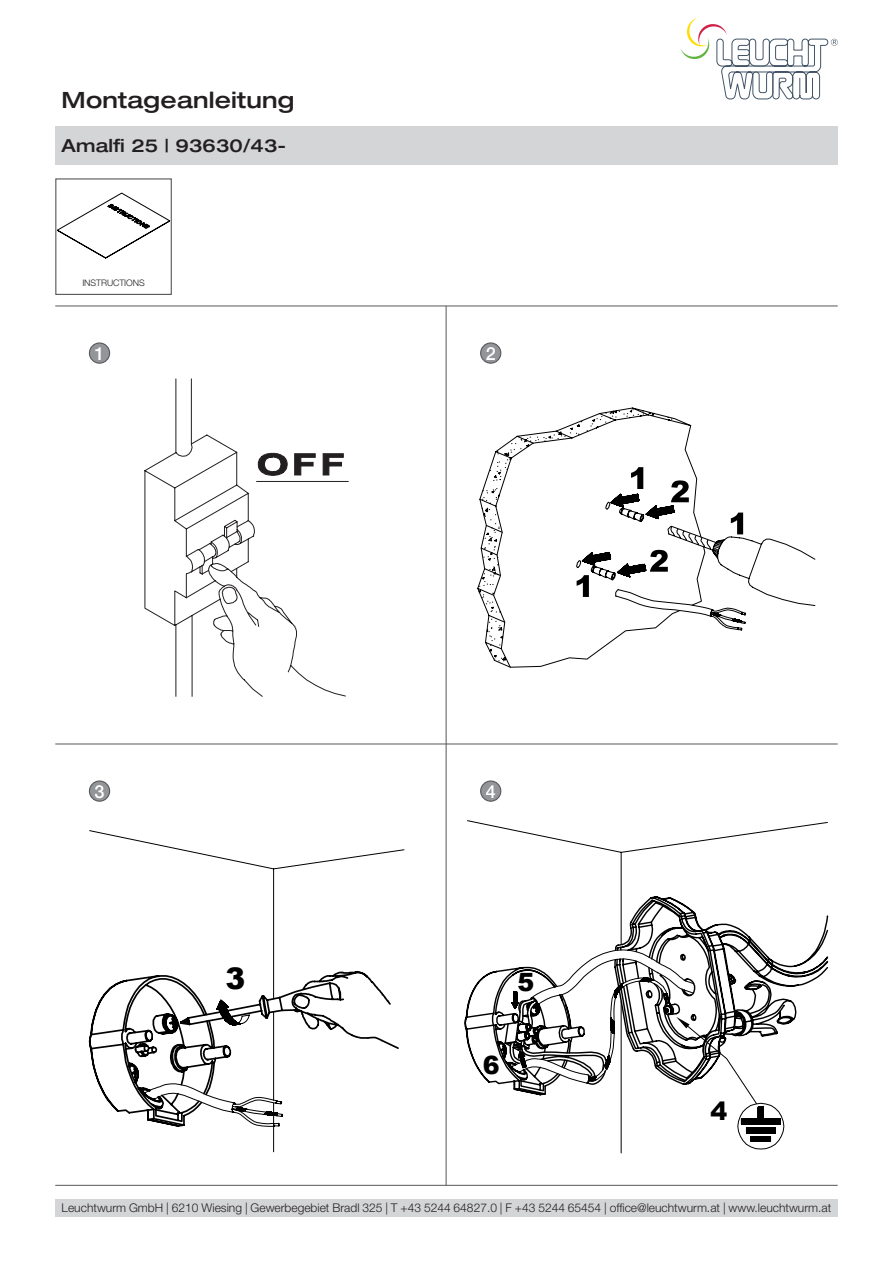
<style>
.page{position:relative;width:893px;height:1263px;background:#fff}
.page>*{position:absolute;margin:0;border:0;box-sizing:border-box;transform-origin:0 0}
.t1{font:900 29.7px "Arial";color:#000}
.t2{font:900 25.2px "Arial";color:#000}
.t3{font:500 expanded 22.5px "Helvetica Neue LT Pro";letter-spacing:.01em;color:#231f20}
.t4{font:500 expanded 18px "Helvetica Neue LT Pro";letter-spacing:.01em;color:#231f20}
.t5{font:500 18px "Helvetica Neue LT Pro";color:#fff}
.t6{font:300 12px "Helvetica Neue LT Pro";color:#231f20}
.t7{font:300 9px "Helvetica Neue LT Pro";letter-spacing:-.01em;color:#231f20}
</style>
<div class="page">
<div style="left:55px;top:126px;width:783px;height:39px;background:#d4d5d7"></div>
<div style="left:55px;top:1199px;width:783px;height:17px;background:#d4d5d7"></div>
<svg style="left:681px;top:18px;width:157px;height:81px"></svg>
<hr style="left:55px;top:306px;width:783px;height:1px;background:#57585a">
<hr style="left:55px;top:744px;width:783px;height:1px;background:#57585a">
<hr style="left:55px;top:1185px;width:783px;height:1px;background:#57585a">
<hr style="left:446px;top:306px;width:1px;height:879px;background:#57585a">
<div style="left:89px;top:781px;width:21px;height:20px;background:#939598;border-radius:50%"></div>
<div style="left:89px;top:780px;width:21px;height:22px;border:1px solid #57585a;border-radius:50%"></div>
<div style="left:481px;top:781px;width:20px;height:20px;background:#939598;border-radius:50%"></div>
<div style="left:480px;top:780px;width:21px;height:22px;border:1px solid #57585a;border-radius:50%"></div>
<div style="left:89px;top:343px;width:21px;height:20px;background:#939598;border-radius:50%"></div>
<div style="left:89px;top:342px;width:21px;height:22px;border:1px solid #57585a;border-radius:50%"></div>
<div style="left:481px;top:343px;width:20px;height:20px;background:#939598;border-radius:50%"></div>
<div style="left:480px;top:342px;width:21px;height:22px;border:1px solid #57585a;border-radius:50%"></div>
<svg style="left:57px;top:192px;width:113px;height:67px"></svg>
<div style="left:55px;top:178px;width:117px;height:117px;border:1px solid #57585a"></div>
<hr style="left:257px;top:481px;width:91px;height:1px;background:#231f20">
<svg style="left:144px;top:378px;width:202px;height:319px"></svg>
<svg style="left:477px;top:407px;width:216px;height:261px"></svg>
<svg style="left:577px;top:575px;width:12px;height:22px"></svg>
<svg style="left:605px;top:467px;width:211px;height:150px"></svg>
<svg style="left:89px;top:830px;width:316px;height:323px"></svg>
<svg style="left:467px;top:820px;width:361px;height:334px"></svg>
<svg style="left:464px;top:895px;width:365px;height:210px"></svg>
<h3 class="t3" style="left:62px;top:86px;width:234px">Montageanleitung</h3>
<h3 class="t4" style="left:62px;top:134px;width:226px">Amalfi 25 | 93630/43-</h3>
<p class="t7" style="left:82px;top:278px;width:64px">INSTRUCTIONS</p>
<h3 class="t5" style="left:95px;top:342px;width:12px">1</h3>
<h3 class="t5" style="left:486px;top:342px;width:12px">2</h3>
<h3 class="t5" style="left:95px;top:780px;width:12px">3</h3>
<h3 class="t5" style="left:486px;top:780px;width:12px">4</h3>
<h1 class="t1" style="left:226px;top:956px;width:21px">3</h1>
<h2 class="t2" style="left:517px;top:964px;width:18px">5</h2>
<h2 class="t2" style="left:483px;top:1046px;width:18px">6</h2>
<h2 class="t2" style="left:710px;top:1092px;width:18px">4</h2>
<p class="t6" style="left:62px;top:1200px;width:771px">Leuchtwurm GmbH | 6210 Wiesing | Gewerbegebiet Bradl 325 | T +43 5244 64827.0 | F +43 5244 65454 | office@leuchtwurm.at | www.leuchtwurm.at</p>
</div>
